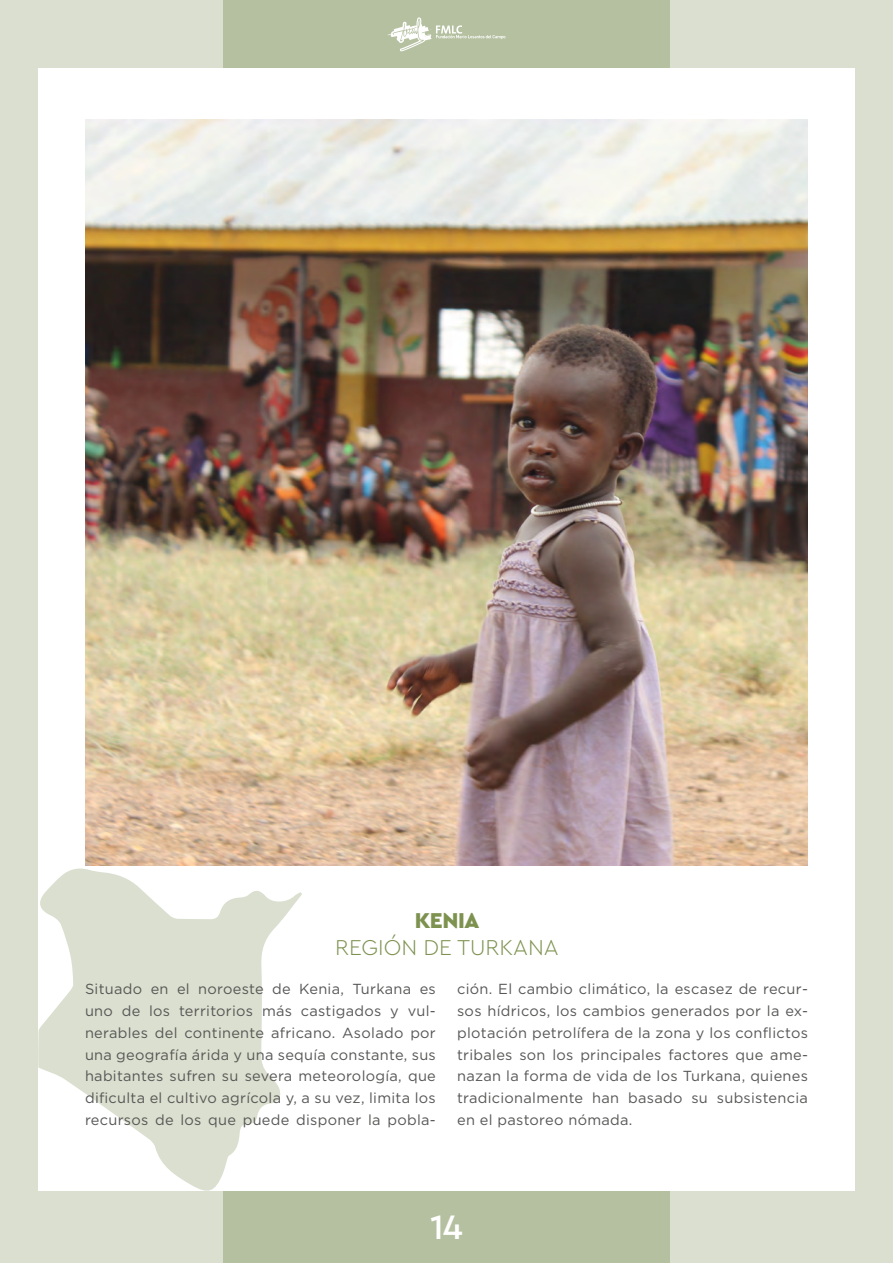
<style>
.page{position:relative;width:893px;height:1263px;background:#dadfcf}
.page>*{position:absolute;margin:0;border:0;box-sizing:border-box;transform-origin:0 0}
.t1{font:500 35.55px "Cera Pro";color:#fff}
.t2{font:300 22.5px "Cera Pro";color:#7e9250}
.t3{font:900 22.5px "Cera Pro";letter-spacing:-.02em;color:#7e9250}
.t4{font:14.55px/21.8px "Gotham";letter-spacing:.02em;color:#575756;text-align:justify}
</style>
<div class="page">
<div style="left:223px;top:0;width:447px;height:1263px;background:#b4c09f"></div>
<svg style="left:387px;top:17px;width:118px;height:34px"></svg>
<div style="left:38px;top:68px;width:817px;height:1123px;background:#fff"></div>
<svg style="left:38px;top:868px;width:264px;height:323px;fill:#dadfcf"></svg>
<img style="left:85px;top:120px;width:723px;height:745px">
<h2 class="t3" style="left:415px;top:906px;width:66px">KENIA</h2>
<h2 class="t2" style="left:335px;top:933px;width:225px">REGIÓN DE TURKANA</h2>
<p class="t4" style="left:85px;top:978px;width:352px">Situado en el noroeste de Kenia, Turkana es uno de los territorios más castigados y vul&shy;nerables del continente africano. Asolado por una geografía árida y una sequía constante, sus habitantes sufren su severa meteorología, que dificulta el cultivo agrícola y, a su vez, limita los recursos de los que puede disponer la pobla-</p>
<p class="t4" style="left:457px;top:978px;width:352px">ción. El cambio climático, la escasez de recur&shy;sos hídricos, los cambios generados por la ex&shy;plotación petrolífera de la zona y los conflictos tribales son los principales factores que ame&shy;nazan la forma de vida de los Turkana, quienes tradicionalmente han basado su subsistencia en el pastoreo nómada.</p>
<h1 class="t1" style="left:430px;top:1203px;width:34px">14</h1>
</div>
